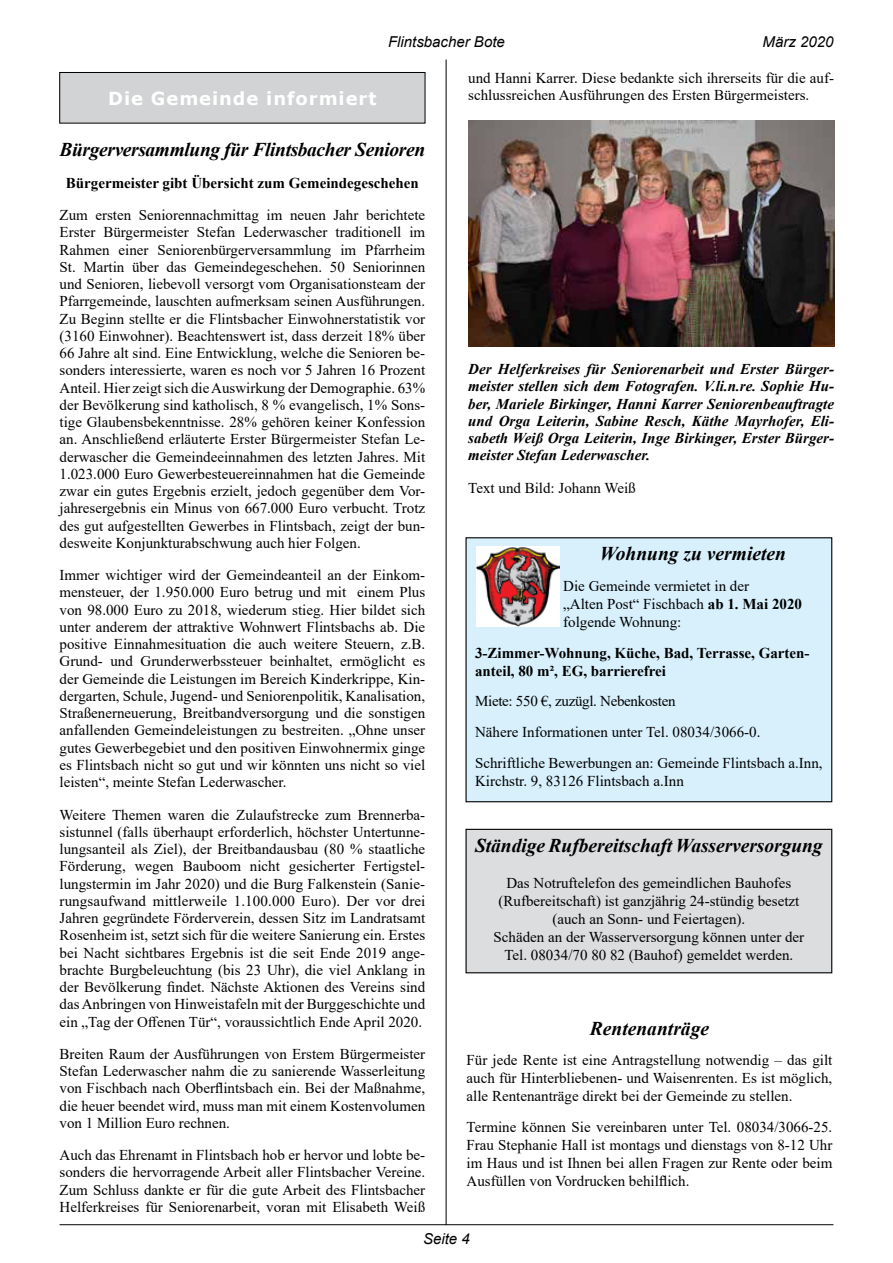
<style>
.page{position:relative;width:893px;height:1263px;background:#fff}
.page>*{position:absolute;margin:0;border:0;box-sizing:border-box;transform-origin:0 0}
.t1{font:italic 700 19.5px "Times New Roman";letter-spacing:-.005em;color:#000}
.t2{font:700 18px "Verdana";letter-spacing:.05em;color:#fff}
.t3{font:15px/17.2px "Times New Roman";color:#000;text-align:justify}
.t4{font:italic 700 15px/17.2px "Times New Roman";color:#000;text-align:justify}
.t5{font:700 15px/18px "Times New Roman";color:#000}
.t6{font:italic 15px "Arial";color:#000}
.s1{font-weight:700}
</style>
<div class="page">
<hr style="left:60px;top:1224px;width:773px;height:1px;background:#000">
<hr style="left:446px;top:60px;width:1px;height:1165px;background:#000">
<div style="left:466px;top:538px;width:366px;height:264px;background:#d7f0fc"></div>
<div style="left:465px;top:537px;width:367px;height:265px;border:1px solid #000"></div>
<div style="left:60px;top:72px;width:365px;height:51px;background:#d1d3d4"></div>
<div style="left:60px;top:72px;width:365px;height:51px;border:1px solid #000"></div>
<img style="left:477px;top:547px;width:82px;height:79px">
<img style="left:469px;top:121px;width:365px;height:226px">
<div style="left:466px;top:829px;width:366px;height:144px;background:#dcddde"></div>
<div style="left:465px;top:829px;width:367px;height:144px;border:1px solid #000"></div>
<p class="t6" style="left:388px;top:32px;width:118px">Flintsbacher Bote</p>
<p class="t6" style="left:763px;top:32px;width:72px">März 2020</p>
<p class="t2" style="left:108px;top:85px;width:270px">Die Gemeinde informiert</p>
<h1 class="t1" style="left:60px;top:136px;width:367px">Bürgerversammlung für Flintsbacher Senioren</h1>
<p class="t5" style="left:66px;top:173px;width:354px">Bürgermeister gibt Übersicht zum Gemeindegeschehen</p>
<p class="t3" style="left:60px;top:206px;width:367px">Zum ersten Seniorennachmittag im neuen Jahr berichtete Erster Bürgermeister Stefan Lederwascher traditionell im Rahmen einer Seniorenbürgerversammlung im Pfarrheim St. Martin über das Gemeindegeschehen. 50 Seniorinnen und Senioren, liebevoll versorgt vom Organisationsteam der Pfarrgemeinde, lauschten aufmerksam seinen Ausführungen.<br>Zu Beginn stellte er die Flintsbacher Einwohnerstatistik vor (3160 Einwohner). Beachtenswert ist, dass derzeit 18% über 66 Jahre alt sind. Eine Entwicklung, welche die Senioren be&shy;sonders interessierte, waren es noch vor 5 Jahren 16 Prozent Anteil. Hier zeigt sich die Auswirkung der Demographie. 63% der Bevölkerung sind katholisch, 8 % evangelisch, 1% Sons&shy;tige Glaubensbekenntnisse. 28% gehören keiner Konfession an. Anschließend erläuterte Erster Bürgermeister Stefan Le&shy;derwascher die Gemeindeeinnahmen des letzten Jahres. Mit 1.023.000 Euro Gewerbesteuereinnahmen hat die Gemeinde zwar ein gutes Ergebnis erzielt, jedoch gegenüber dem Vor&shy;jahresergebnis ein Minus von 667.000 Euro verbucht. Trotz des gut aufgestellten Gewerbes in Flintsbach, zeigt der bun&shy;desweite Konjunkturabschwung auch hier Folgen.</p>
<p class="t3" style="left:60px;top:566px;width:367px">Immer wichtiger wird der Gemeindeanteil an der Einkom&shy;mensteuer, der 1.950.000 Euro betrug und mit einem Plus von 98.000 Euro zu 2018, wiederum stieg. Hier bildet sich unter anderem der attraktive Wohnwert Flintsbachs ab. Die positive Einnahmesituation die auch weitere Steuern, z.B.<br>Grund- und Grunderwerbssteuer beinhaltet, ermöglicht es der Gemeinde die Leistungen im Bereich Kinderkrippe, Kin&shy;dergarten, Schule, Jugend- und Seniorenpolitik, Kanalisation, Straßenerneuerung, Breitbandversorgung und die sonstigen anfallenden Gemeindeleistungen zu bestreiten. „Ohne unser gutes Gewerbegebiet und den positiven Einwohnermix ginge es Flintsbach nicht so gut und wir könnten uns nicht so viel leisten“, meinte Stefan Lederwascher.</p>
<p class="t3" style="left:60px;top:805px;width:367px">Weitere Themen waren die Zulaufstrecke zum Brennerba&shy;sistunnel (falls überhaupt erforderlich, höchster Untertunne&shy;lungsanteil als Ziel), der Breitbandausbau (80 % staatliche Förderung, wegen Bauboom nicht gesicherter Fertigstel&shy;lungstermin im Jahr 2020) und die Burg Falkenstein (Sanie&shy;rungsaufwand mittlerweile 1.100.000 Euro). Der vor drei Jahren gegründete Förderverein, dessen Sitz im Landratsamt Rosenheim ist, setzt sich für die weitere Sanierung ein. Erstes bei Nacht sichtbares Ergebnis ist die seit Ende 2019 ange&shy;brachte Burgbeleuchtung (bis 23 Uhr), die viel Anklang in der Bevölkerung findet. Nächste Aktionen des Vereins sind das Anbringen von Hinweistafeln mit der Burggeschichte und ein „Tag der Offenen Tür“, voraussichtlich Ende April 2020.</p>
<p class="t3" style="left:60px;top:1045px;width:367px">Breiten Raum der Ausführungen von Erstem Bürgermeister Stefan Lederwascher nahm die zu sanierende Wasserleitung von Fischbach nach Oberflintsbach ein. Bei der Maßnahme, die heuer beendet wird, muss man mit einem Kostenvolumen von 1 Million Euro rechnen.</p>
<p class="t3" style="left:60px;top:1146px;width:367px">Auch das Ehrenamt in Flintsbach hob er hervor und lobte be&shy;sonders die hervorragende Arbeit aller Flintsbacher Vereine.<br>Zum Schluss dankte er für die gute Arbeit des Flintsbacher Helferkreises für Seniorenarbeit, voran mit Elisabeth Weiß</p>
<p class="t3" style="left:468px;top:69px;width:367px">und Hanni Karrer. Diese bedankte sich ihrerseits für die auf&shy;schlussreichen Ausführungen des Ersten Bürgermeisters.</p>
<p class="t4" style="left:468px;top:360px;width:367px">Der Helferkreises für Seniorenarbeit und Erster Bürger&shy;meister stellen sich dem Fotografen. V.li.n.re. Sophie Hu&shy;ber, Mariele Birkinger, Hanni Karrer Seniorenbeauftragte und Orga Leiterin, Sabine Resch, Käthe Mayrhofer, Eli&shy;sabeth Weiß Orga Leiterin, Inge Birkinger, Erster Bürger&shy;meister Stefan Lederwascher.</p>
<p class="t3" style="left:468px;top:479px;width:169px">Text und Bild: Johann Weiß</p>
<h1 class="t1" style="left:600px;top:540px;width:188px">Wohnung zu vermieten</h1>
<p class="t3" style="left:563px;top:576px;width:240px;line-height:18px;text-align:left">Die Gemeinde vermietet in der<br>„Alten Post“ Fischbach <span class="s1">ab 1. Mai 2020 </span>folgende Wohnung:</p>
<p class="t5" style="left:475px;top:643px;width:336px">3-Zimmer-Wohnung, Küche, Bad, Terrasse, Garten&shy;anteil, 80 m², EG, barrierefrei</p>
<p class="t3" style="left:475px;top:685px;width:349px;line-height:30.8px;text-align:left">Miete: 550 €, zuzügl. Nebenkosten<br>Nähere Informationen unter Tel. 08034/3066-0.<br>Schriftliche Bewerbungen an: Gemeinde Flintsbach a.Inn,</p>
<p class="t3" style="left:475px;top:772px;width:210px">Kirchstr. 9, 83126 Flintsbach a.Inn</p>
<h1 class="t1" style="left:475px;top:831px;width:349px">Ständige Rufbereitschaft Wasserversorgung</h1>
<p class="t3" style="left:494px;top:873px;width:312px;line-height:18px;text-align:center">Das Notruftelefon des gemeindlichen Bauhofes (Rufbereitschaft) ist ganzjährig 24-stündig besetzt (auch an Sonn- und Feiertagen).<br>Schäden an der Wasserversorgung können unter der Tel. 08034/70 80 82 (Bauhof) gemeldet werden.</p>
<h1 class="t1" style="left:590px;top:1014px;width:121px">Rentenanträge</h1>
<p class="t3" style="left:467px;top:1051px;width:367px;line-height:18px">Für jede Rente ist eine Antragstellung notwendig – das gilt auch für Hinterbliebenen- und Waisenrenten. Es ist möglich, alle Rentenanträge direkt bei der Gemeinde zu stellen.</p>
<p class="t3" style="left:467px;top:1117px;width:367px;line-height:18px">Termine können Sie vereinbaren unter Tel. 08034/3066-25.<br>Frau Stephanie Hall ist montags und dienstags von 8-12 Uhr im Haus und ist Ihnen bei allen Fragen zur Rente oder beim Ausfüllen von Vordrucken behilflich.</p>
<p class="t6" style="left:423px;top:1229px;width:48px">Seite 4</p>
</div>
